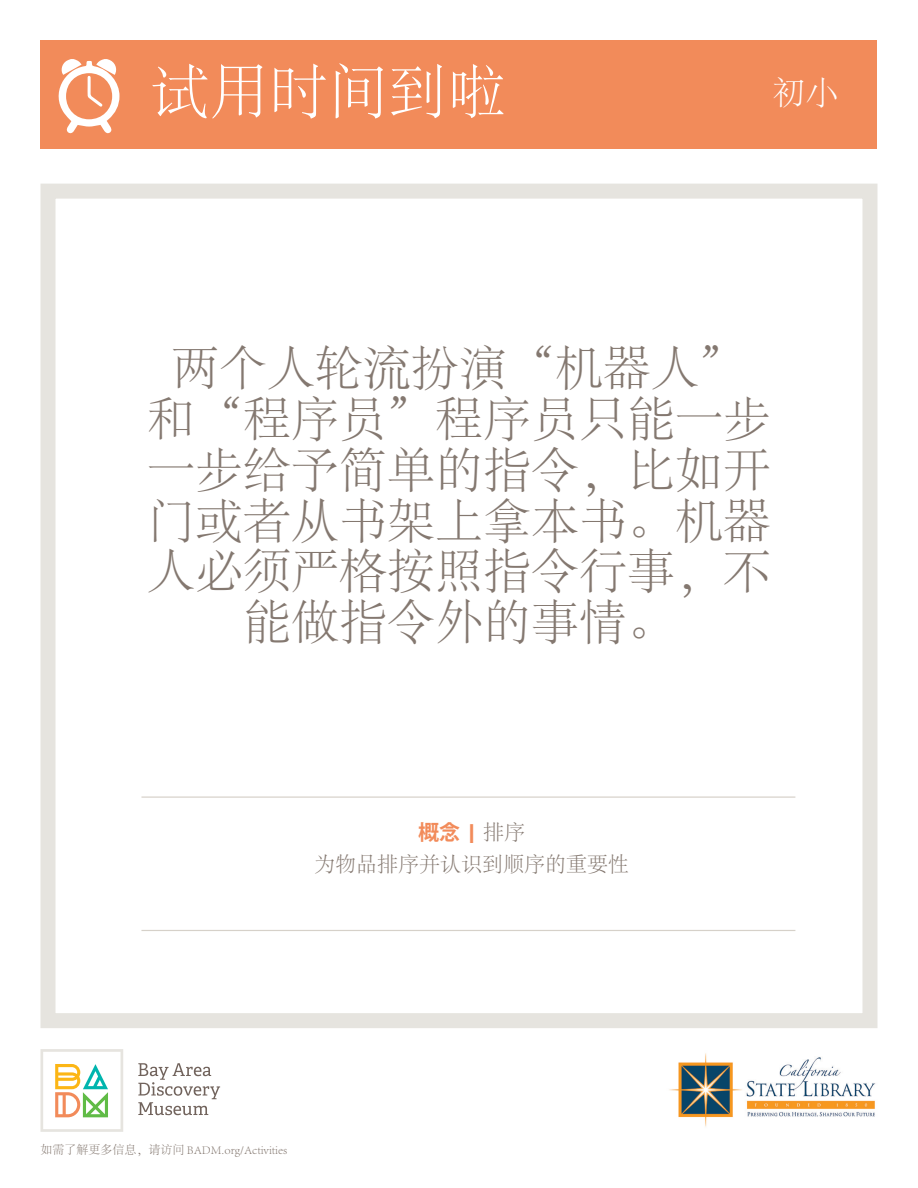
<style>
.page{position:relative;width:918px;height:1188px;background:#fff}
.page>*{position:absolute;margin:0;border:0;box-sizing:border-box;transform-origin:0 0}
.t1{font:300 59.25px "Adobe Song Std";color:#fff}
.t2{font:300 48px/51px "Adobe Song Std";color:#847870;text-align:center}
.t3{font:300 33px "Adobe Song Std";color:#fff}
.t4{font:300 21px "Adobe Song Std";color:#847870}
.t5{font:700 21px "Koz Go Pr 6 N";color:#f28b5a}
.t6{font:300 12px "Adobe Song Std";color:#847870}
.s1{font-family:"Adelle PE"}
.s2{font-family:"Adobe Song Std";font-weight:300;color:#847870}
</style>
<div class="page">
<div style="left:40px;top:184px;width:838px;height:844px;border:15px solid #e6e4df"></div>
<div style="left:40px;top:40px;width:838px;height:109px;background:#f28b5a"></div>
<svg style="left:58px;top:59px;width:62px;height:75px"></svg>
<hr style="left:141px;top:796px;width:654px;height:2px;background:#d6d1c9">
<hr style="left:141px;top:930px;width:654px;height:1px;background:#d6d1c9">
<svg style="left:138px;top:1063px;width:82px;height:52px"></svg>
<svg style="left:40px;top:1049px;width:83px;height:83px"></svg>
<img style="left:669px;top:1053px;width:207px;height:74px">
<p class="t1" style="left:150px;top:60px;width:357px">试用时间到啦</p>
<p class="t3" style="left:772px;top:75px;width:67px">初小</p>
<p class="t2" style="left:147px;top:344px;width:625px">两个人轮流扮演“机器人”和“程序员”程序员只能一步一步给予简单的指令，比如开门或者从书架上拿本书。机器人必须严格按照指令行事，不能做指令外的事情。</p>
<p class="t5" style="left:418px;top:821px;width:108px">概念 <span class="s1">|</span> <span class="s2">排序</span></p>
<p class="t4" style="left:314px;top:853px;width:316px">为物品排序并认识到顺序的重要性</p>
<p class="t6" style="left:40px;top:1144px;width:248px">如需了解更多信息，请访问 BADM.org/Activities</p>
</div>
